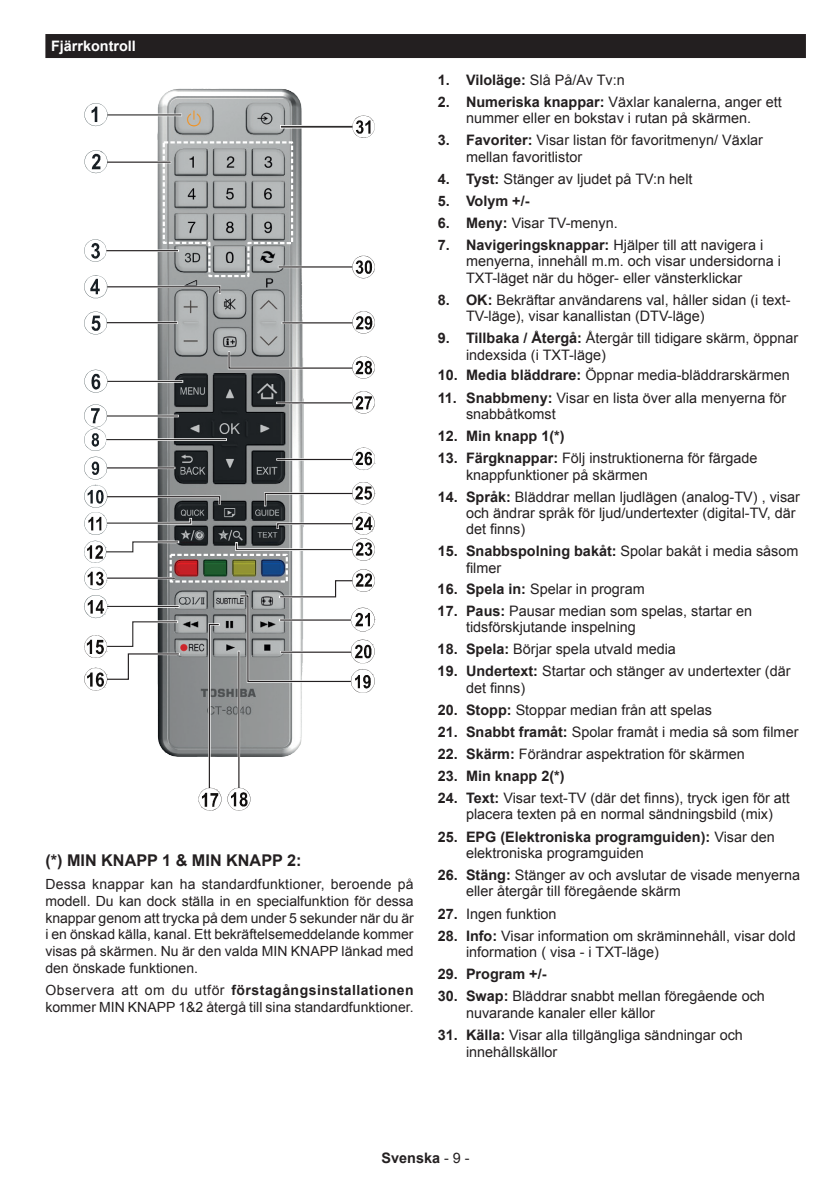
<style>
.page{position:relative;width:840px;height:1191px;background:#fff}
.page>*{position:absolute;margin:0;border:0;box-sizing:border-box;transform-origin:0 0}
.t1{font:700 16.2px "Arial";color:#231f20}
.t2{font:14.4px/16.4px "Arial";color:#231f20}
.t3{font:700 14.4px/16.4px "Arial";color:#231f20}
.t4{font:700 14.4px "Arial";color:#fff}
.t5{font:14px/16.8px "Arial";color:#231f20;text-align:justify}
.s1{font-weight:700}
.s2{font-weight:400}
</style>
<div class="page">
<div style="left:45px;top:34px;width:760px;height:24px;background:#231f20"></div>
<img style="left:157px;top:88px;width:146px;height:261px">
<hr style="left:281px;top:322px;width:74px;height:2px;background:#fff">
<svg style="left:84px;top:311px;width:23px;height:23px"></svg>
<svg style="left:352px;top:311px;width:22px;height:23px"></svg>
<hr style="left:108px;top:321px;width:70px;height:3px;background:#fff">
<hr style="left:107px;top:322px;width:70px;height:1px;background:#231f20">
<hr style="left:282px;top:322px;width:70px;height:1px;background:#231f20">
<svg style="left:84px;top:103px;width:290px;height:195px"></svg>
<hr style="left:107px;top:162px;width:64px;height:1px;background:#231f20">
<hr style="left:278px;top:266px;width:74px;height:2px;background:#fff">
<hr style="left:278px;top:266px;width:74px;height:1px;background:#231f20">
<svg style="left:84px;top:349px;width:290px;height:462px"></svg>
<p class="t4" style="left:51px;top:37px;width:86px">Fjärrkontroll</p>
<p class="t1" style="left:45px;top:850px;width:257px">(*) MIN KNAPP 1 &amp; MIN KNAPP 2:</p>
<p class="t5" style="left:45px;top:875px;width:370px">Dessa knappar kan ha standardfunktioner, beroende på modell. Du kan dock ställa in en specialfunktion för dessa knappar genom att trycka på dem under 5 sekunder när du är i en önskad källa, kanal. Ett bekräftelsemeddelande kommer visas på skärmen. Nu är den valda MIN KNAPP länkad med den önskade funktionen.</p>
<p class="t5" style="left:45px;top:982px;width:369px">Observera att om du utför <span class="s1">förstagångsinstallationen </span>kommer MIN KNAPP 1&amp;2 återgå till sina standardfunktioner.</p>
<p class="t2" style="left:437px;top:72px;width:188px"><span class="s1">1. Viloläge:</span> Slå På/Av Tv:n</p>
<p class="t2" style="left:437px;top:94px;width:345px;text-align:center"><span class="s1">2. Numeriska knappar:</span> Växlar kanalerna, anger ett nummer eller en bokstav i rutan på skärmen.</p>
<p class="t2" style="left:466px;top:132px;width:298px;text-indent:-28px"><span class="s1">3. Favoriter:</span> Visar listan för favoritmenyn/ Växlar mellan favoritlistor</p>
<p class="t2" style="left:437px;top:171px;width:256px"><span class="s1">4. Tyst:</span> Stänger av ljudet på TV:n helt</p>
<p class="t3" style="left:437px;top:193px;width:93px">5. Volym +/-</p>
<p class="t2" style="left:437px;top:215px;width:181px"><span class="s1">6. Meny:</span> Visar TV-menyn.</p>
<p class="t2" style="left:466px;top:237px;width:316px;text-indent:-28px"><span class="s1">7. Navigeringsknappar:</span> Hjälper till att navigera i menyerna, innehåll m.m. och visar undersidorna i<br>TXT-läget när du höger- eller vänsterklickar</p>
<p class="t2" style="left:466px;top:292px;width:326px;text-indent:-28px"><span class="s1">8. OK:</span> Bekräftar användarens val, håller sidan (i text-<br>TV-läge), visar kanallistan (DTV-läge)</p>
<p class="t2" style="left:466px;top:330px;width:333px;text-indent:-28px"><span class="s1">9. Tillbaka / Återgå:</span> Återgår till tidigare skärm, öppnar indexsida (i TXT-läge)</p>
<p class="t2" style="left:437px;top:367px;width:353px"><span class="s1">10. Media bläddrare:</span> Öppnar media-bläddrarskärmen</p>
<p class="t2" style="left:466px;top:389px;width:321px;text-indent:-28px"><span class="s1">11. Snabbmeny:</span> Visar en lista över alla menyerna för snabbåtkomst</p>
<p class="t3" style="left:437px;top:428px;width:128px">12. Min knapp 1(*)</p>
<p class="t2" style="left:466px;top:450px;width:293px;text-indent:-28px"><span class="s1">13. Färgknappar:</span> Följ instruktionerna för färgade knappfunktioner på skärmen</p>
<p class="t2" style="left:466px;top:488px;width:335px;text-indent:-28px"><span class="s1">14. Språk:</span> Bläddrar mellan ljudlägen (analog-TV) , visar och ändrar språk för ljud/undertexter (digital-TV, där det finns)</p>
<p class="t2" style="left:466px;top:543px;width:334px;text-indent:-28px"><span class="s1">15. Snabbspolning bakåt:</span> Spolar bakåt i media såsom filmer</p>
<p class="t2" style="left:437px;top:580px;width:208px"><span class="s1">16. Spela in:</span> Spelar in program</p>
<p class="t2" style="left:466px;top:602px;width:287px;text-indent:-28px"><span class="s1">17. Paus:</span> Pausar median som spelas, startar en tidsförskjutande inspelning</p>
<p class="t2" style="left:437px;top:641px;width:240px"><span class="s1">18. Spela:</span> Börjar spela utvald media</p>
<p class="t2" style="left:466px;top:663px;width:326px;text-indent:-28px"><span class="s1">19. Undertext:</span> Startar och stänger av undertexter (där det finns)</p>
<p class="t2" style="left:437px;top:701px;width:276px"><span class="s1">20. Stopp:</span> Stoppar median från att spelas</p>
<p class="t2" style="left:437px;top:723px;width:362px"><span class="s1">21. Snabbt framåt:</span> Spolar framåt i media så som filmer</p>
<p class="t2" style="left:437px;top:745px;width:308px"><span class="s1">22. Skärm:</span> Förändrar aspektration för skärmen</p>
<p class="t3" style="left:437px;top:768px;width:128px">23. Min knapp 2(*)</p>
<p class="t2" style="left:466px;top:790px;width:325px;text-indent:-28px"><span class="s1">24. Text:</span> Visar text-TV (där det finns), tryck igen för att placera texten på en normal sändningsbild (mix)</p>
<p class="t3" style="left:466px;top:828px;width:310px;text-indent:-28px">25. EPG (Elektroniska programguiden): <span class="s2">Visar den elektroniska programguiden</span></p>
<p class="t2" style="left:466px;top:867px;width:335px;text-indent:-28px"><span class="s1">26. Stäng:</span> Stänger av och avslutar de visade menyerna eller återgår till föregående skärm</p>
<p class="t2" style="left:437px;top:905px;width:120px"><span class="s1">27.</span> Ingen funktion</p>
<p class="t2" style="left:466px;top:927px;width:331px;text-indent:-28px"><span class="s1">28. Info:</span> Visar information om skräminnehåll, visar dold information ( visa - i TXT-läge)</p>
<p class="t3" style="left:437px;top:966px;width:110px">29. Program +/-</p>
<p class="t2" style="left:466px;top:988px;width:300px;text-indent:-28px"><span class="s1">30. Swap:</span> Bläddrar snabbt mellan föregående och nuvarande kanaler eller källor</p>
<p class="t2" style="left:466px;top:1026px;width:278px;line-height:17.2px;text-indent:-28px"><span class="s1">31. Källa:</span> Visar alla tillgängliga sändningar och innehållskällor</p>
<p class="t3" style="left:381px;top:1150px;width:90px">Svenska <span class="s2">- 9 -</span></p>
</div>
